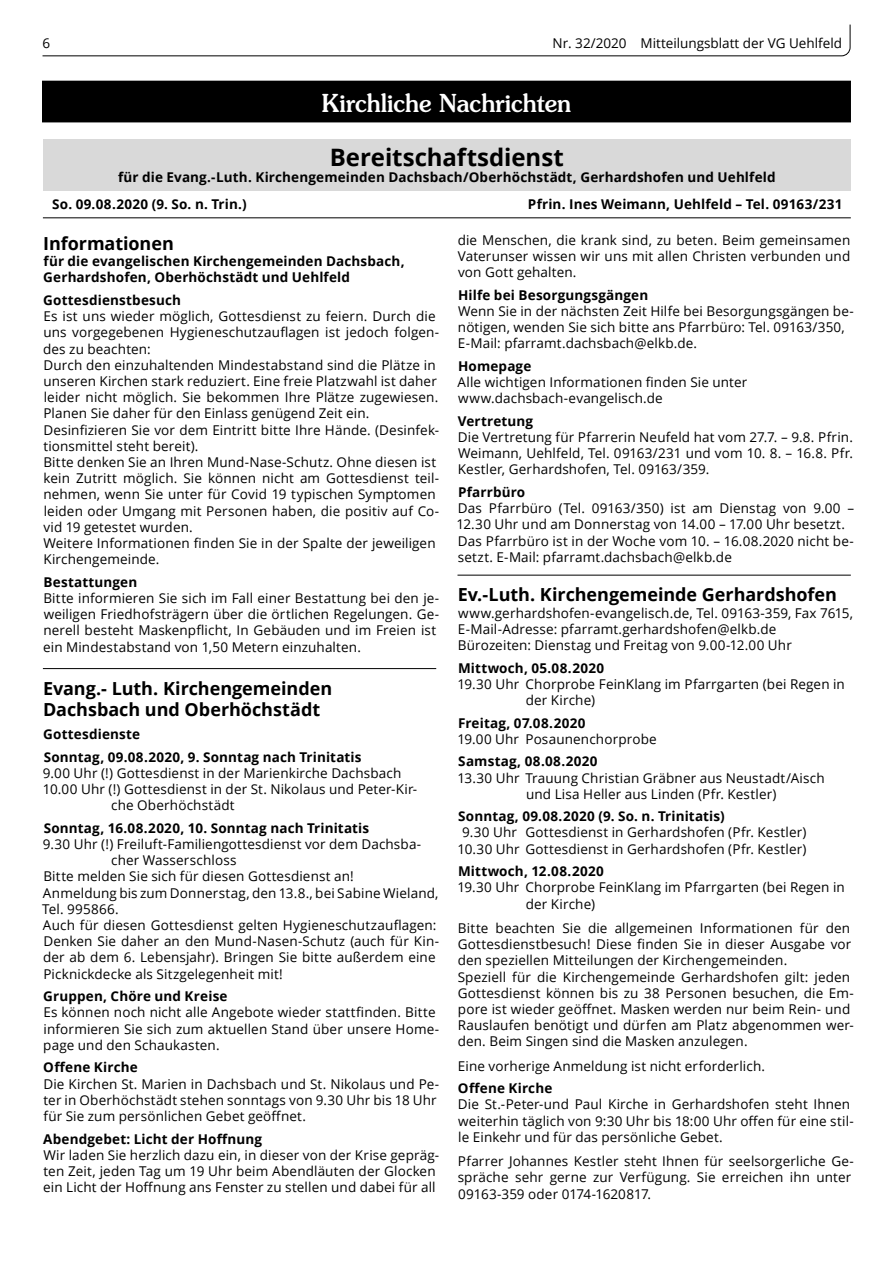
<style>
.page{position:relative;width:893px;height:1263px;background:#fff}
.page>*{position:absolute;margin:0;border:0;box-sizing:border-box;transform-origin:0 0}
.t1{font:500 24.75px "Souvenir";color:#fff;scale:.95 1}
.t2{font:700 24px "Open Sans";color:#000}
.t3{font:700 18px/21.6px "Open Sans";letter-spacing:-.005em;color:#000}
.t4{font:13.5px/16.2px "Open Sans";letter-spacing:.01em;color:#000}
.t5{font:700 13.5px/27.3px "Open Sans";letter-spacing:.01em;color:#000}
</style>
<div class="page">
<svg style="left:42px;top:24px;width:809px;height:33px"></svg>
<div style="left:43px;top:81px;width:807px;height:41px;background:#000"></div>
<div style="left:43px;top:139px;width:808px;height:51px;background:#d9d9d9"></div>
<hr style="left:43px;top:217px;width:808px;height:1px;background:#000">
<hr style="left:43px;top:668px;width:393px;height:1px;background:#000">
<hr style="left:457px;top:575px;width:394px;height:1px;background:#000">
<p class="t4" style="left:43px;top:34px;width:9px">6</p>
<p class="t4" style="left:552px;top:34px;width:291px">Nr. 32/2020 Mitteilungsblatt der VG Uehlfeld</p>
<h1 class="t1" style="left:322px;top:88px;width:264px">Kirchliche Nachrichten</h1>
<h2 class="t2" style="left:330px;top:140px;width:236px">Bereitschaftsdienst</h2>
<p class="t5" style="left:52px;top:163px;width:725px;text-indent:66px">für die Evang.-Luth. Kirchengemeinden Dachsbach/Oberhöchstädt, Gerhardshofen und Uehlfeld<br>So. 09.08.2020 (9. So. n. Trin.)</p>
<p class="t5" style="left:528px;top:190px;width:316px">Pfrin. Ines Weimann, Uehlfeld – Tel. 09163/231</p>
<h3 class="t3" style="left:43px;top:232px;width:132px">Informationen</h3>
<p class="t5" style="left:43px;top:253px;width:363px;line-height:16.2px">für die evangelischen Kirchengemeinden Dachsbach,<br>Gerhardshofen, Oberhöchstädt und Uehlfeld</p>
<p class="t5" style="left:43px;top:286px;width:139px">Gottesdienstbesuch</p>
<p class="t4" style="left:43px;top:308px;width:398px">Es ist uns wieder möglich, Gottesdienst zu feiern. Durch die uns vorgegebenen Hygieneschutzauflagen ist jedoch folgen&shy;des zu beachten:<br>Durch den einzuhaltenden Mindestabstand sind die Plätze in unseren Kirchen stark reduziert. Eine freie Platzwahl ist daher leider nicht möglich. Sie bekommen Ihre Plätze zugewiesen.<br>Planen Sie daher für den Einlass genügend Zeit ein.<br>Desinfizieren Sie vor dem Eintritt bitte Ihre Hände. (Desinfek&shy;tionsmittel steht bereit).<br>Bitte denken Sie an Ihren Mund-Nase-Schutz. Ohne diesen ist kein Zutritt möglich. Sie können nicht am Gottesdienst teil&shy;nehmen, wenn Sie unter für Covid 19 typischen Symptomen leiden oder Umgang mit Personen haben, die positiv auf Co&shy;vid 19 getestet wurden.<br>Weitere Informationen finden Sie in der Spalte der jeweiligen Kirchengemeinde.</p>
<p class="t5" style="left:43px;top:568px;width:95px">Bestattungen</p>
<p class="t4" style="left:43px;top:590px;width:398px">Bitte informieren Sie sich im Fall einer Bestattung bei den je&shy;weiligen Friedhofsträgern über die örtlichen Regelungen. Ge&shy;nerell besteht Maskenpflicht, In Gebäuden und im Freien ist ein Mindestabstand von 1,50 Metern einzuhalten.</p>
<h3 class="t3" style="left:43px;top:677px;width:291px">Evang.- Luth. Kirchengemeinden<br>Dachsbach und Oberhöchstädt</h3>
<p class="t5" style="left:43px;top:722px;width:320px;line-height:22.5px">Gottesdienste<br>Sonntag, 09.08.2020, 9. Sonntag nach Trinitatis</p>
<p class="t4" style="left:43px;top:764px;width:360px">9.00 Uhr (!) Gottesdienst in der Marienkirche Dachsbach</p>
<p class="t4" style="left:43px;top:781px;width:376px">10.00 Uhr (!) Gottesdienst in der St. Nikolaus und Peter-Kir-</p>
<p class="t4" style="left:111px;top:797px;width:125px">che Oberhöchstädt</p>
<p class="t5" style="left:44px;top:814px;width:327px">Sonntag, 16.08.2020, 10. Sonntag nach Trinitatis</p>
<p class="t4" style="left:43px;top:836px;width:380px">9.30 Uhr (!) Freiluft-Familiengottesdienst vor dem Dachsba-</p>
<p class="t4" style="left:111px;top:852px;width:127px">cher Wasserschloss</p>
<p class="t4" style="left:43px;top:868px;width:312px">Bitte melden Sie sich für diesen Gottesdienst an!</p>
<p class="t4" style="left:43px;top:884px;width:397px">Anmeldung bis zum Donnerstag, den 13.8., bei Sabine Wieland,</p>
<p class="t4" style="left:42px;top:900px;width:78px">Tel. 995866.</p>
<p class="t4" style="left:43px;top:917px;width:395px">Auch für diesen Gottesdienst gelten Hygieneschutzauflagen:</p>
<p class="t4" style="left:43px;top:933px;width:397px">Denken Sie daher an den Mund-Nasen-Schutz (auch für Kin-</p>
<p class="t4" style="left:43px;top:949px;width:394px">der ab dem 6. Lebensjahr). Bringen Sie bitte außerdem eine</p>
<p class="t4" style="left:43px;top:965px;width:241px">Picknickdecke als Sitzgelegenheit mit!</p>
<p class="t5" style="left:43px;top:982px;width:186px">Gruppen, Chöre und Kreise</p>
<p class="t4" style="left:43px;top:1004px;width:397px">Es können noch nicht alle Angebote wieder stattfinden. Bitte informieren Sie sich zum aktuellen Stand über unsere Home&shy;page und den Schaukasten.</p>
<p class="t5" style="left:43px;top:1053px;width:96px">Offene Kirche</p>
<p class="t4" style="left:43px;top:1075px;width:397px">Die Kirchen St. Marien in Dachsbach und St. Nikolaus und Pe&shy;ter in Oberhöchstädt stehen sonntags von 9.30 Uhr bis 18 Uhr für Sie zum persönlichen Gebet geöffnet.</p>
<p class="t5" style="left:43px;top:1124px;width:220px">Abendgebet: Licht der Hoffnung</p>
<p class="t4" style="left:43px;top:1146px;width:398px">Wir laden Sie herzlich dazu ein, in dieser von der Krise gepräg&shy;ten Zeit, jeden Tag um 19 Uhr beim Abendläuten der Glocken ein Licht der Hoffnung ans Fenster zu stellen und dabei für all</p>
<p class="t4" style="left:458px;top:231px;width:394px;text-align:justify">die Menschen, die krank sind, zu beten. Beim gemeinsamen Vaterunser wissen wir uns mit allen Christen verbunden und von Gott gehalten.</p>
<p class="t5" style="left:458px;top:281px;width:192px">Hilfe bei Besorgungsgängen</p>
<p class="t4" style="left:458px;top:302px;width:397px">Wenn Sie in der nächsten Zeit Hilfe bei Besorgungsgängen be&shy;nötigen, wenden Sie sich bitte ans Pfarrbüro: Tel. 09163/350,<br>E-Mail: pfarramt.dachsbach@elkb.de.</p>
<p class="t5" style="left:458px;top:352px;width:75px">Homepage</p>
<p class="t4" style="left:458px;top:374px;width:291px">Alle wichtigen Informationen finden Sie unter www.dachsbach-evangelisch.de</p>
<p class="t5" style="left:458px;top:407px;width:77px">Vertretung</p>
<p class="t4" style="left:458px;top:429px;width:397px;text-align:justify">Die Vertretung für Pfarrerin Neufeld hat vom 27.7. – 9.8. Pfrin.<br>Weimann, Uehlfeld, Tel. 09163/231 und vom 10. 8. – 16.8. Pfr.<br>Kestler, Gerhardshofen, Tel. 09163/359.</p>
<p class="t5" style="left:458px;top:478px;width:69px">Pfarrbüro</p>
<p class="t4" style="left:456px;top:500px;width:399px">Das Pfarrbüro (Tel. 09163/350) ist am Dienstag von 9.00 – 12.30 Uhr und am Donnerstag von 14.00 – 17.00 Uhr besetzt.<br>Das Pfarrbüro ist in der Woche vom 10. – 16.08.2020 nicht be&shy;setzt. E-Mail: pfarramt.dachsbach@elkb.de</p>
<h3 class="t3" style="left:458px;top:584px;width:381px">Ev.-Luth. Kirchengemeinde Gerhardshofen</h3>
<p class="t4" style="left:458px;top:604px;width:397px">www.gerhardshofen-evangelisch.de, Tel. 09163-359, Fax 7615,<br>E-Mail-Adresse: pfarramt.gerhardshofen@elkb.de<br>Bürozeiten: Dienstag und Freitag von 9.00-12.00 Uhr</p>
<p class="t5" style="left:458px;top:654px;width:148px">Mittwoch, 05.08.2020</p>
<p class="t4" style="left:526px;top:675px;width:321px;text-indent:-68px">19.30 Uhr Chorprobe FeinKlang im Pfarrgarten (bei Regen in der Kirche)</p>
<p class="t5" style="left:458px;top:709px;width:129px">Freitag, 07.08.2020</p>
<p class="t4" style="left:457px;top:730px;width:201px">19.00 Uhr Posaunenchorprobe</p>
<p class="t5" style="left:458px;top:747px;width:141px">Samstag, 08.08.2020</p>
<p class="t4" style="left:526px;top:769px;width:300px;text-indent:-69px">13.30 Uhr Trauung Christian Gräbner aus Neustadt/Aisch und Lisa Heller aus Linden (Pfr. Kestler)</p>
<p class="t5" style="left:458px;top:802px;width:268px">Sonntag, 09.08.2020 (9. So. n. Trinitatis)</p>
<p class="t4" style="left:457px;top:824px;width:350px;text-align:center">9.30 Uhr Gottesdienst in Gerhardshofen (Pfr. Kestler)<br>10.30 Uhr Gottesdienst in Gerhardshofen (Pfr. Kestler)</p>
<p class="t5" style="left:458px;top:857px;width:147px">Mittwoch, 12.08.2020</p>
<p class="t4" style="left:526px;top:879px;width:321px;text-indent:-68px">19.30 Uhr Chorprobe FeinKlang im Pfarrgarten (bei Regen in der Kirche)</p>
<p class="t4" style="left:458px;top:920px;width:398px">Bitte beachten Sie die allgemeinen Informationen für den Gottesdienstbesuch! Diese finden Sie in dieser Ausgabe vor den speziellen Mitteilungen der Kirchengemeinden.<br>Speziell für die Kirchengemeinde Gerhardshofen gilt: jeden Gottesdienst können bis zu 38 Personen besuchen, die Em&shy;pore ist wieder geöffnet. Masken werden nur beim Rein- und Rauslaufen benötigt und dürfen am Platz abgenommen wer&shy;den. Beim Singen sind die Masken anzulegen.</p>
<p class="t4" style="left:458px;top:1057px;width:309px">Eine vorherige Anmeldung ist nicht erforderlich.</p>
<p class="t5" style="left:458px;top:1074px;width:96px">Offene Kirche</p>
<p class="t4" style="left:458px;top:1096px;width:397px">Die St.-Peter-und Paul Kirche in Gerhardshofen steht Ihnen weiterhin täglich von 9:30 Uhr bis 18:00 Uhr offen für eine stil&shy;le Einkehr und für das persönliche Gebet.</p>
<p class="t4" style="left:458px;top:1153px;width:398px">Pfarrer Johannes Kestler steht Ihnen für seelsorgerliche Ge&shy;spräche sehr gerne zur Verfügung. Sie erreichen ihn unter<br>09163-359 oder 0174-1620817.</p>
</div>
